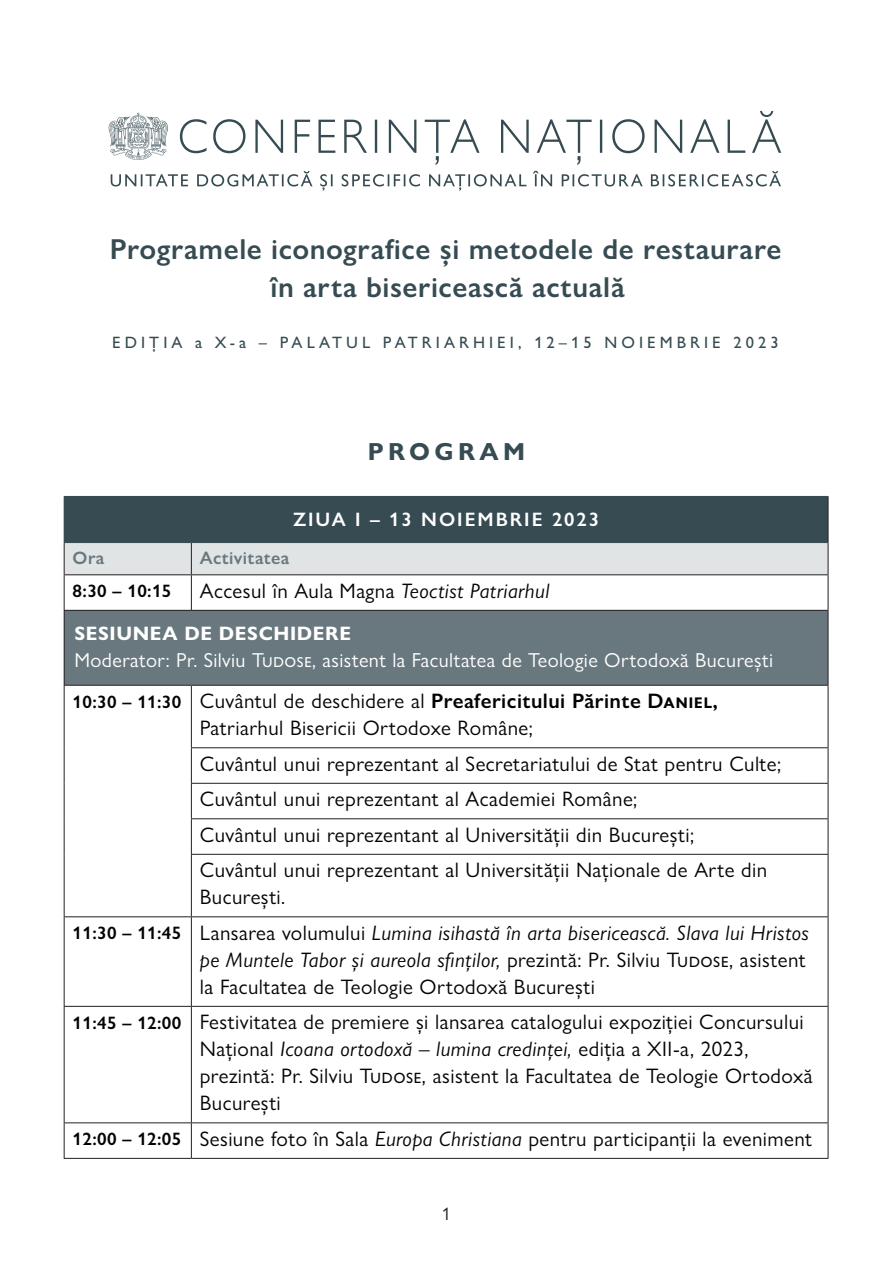
<style>
.page{position:relative;width:893px;height:1263px;background:#fff}
.page>*{position:absolute;margin:0;border:0;box-sizing:border-box;transform-origin:0 0}
.t1{font:600 28.95px "Gill Sans Nova";letter-spacing:.02em;color:#364b52}
.t2{font:700 24.75px "Gill Sans Nova";letter-spacing:.175em;color:#364b52}
.t3{font:21px/27px "Gill Sans Nova";letter-spacing:.02em;color:#020304}
.text_alb_celula_inversata{font:20.25px "Gill Sans Nova";letter-spacing:.02em;color:#fff}
.celula_zi{font:600 19.5px "Gill Sans Nova";letter-spacing:.1em;color:#fff}
.text_alb_celula_inversata-2{font:700 19.5px "Gill Sans Nova";letter-spacing:.03em;color:#fff}
.ore{font:600 18px "Gill Sans Nova";letter-spacing:.02em;color:#020304}
.header_celula{font:600 18px "Gill Sans Nova";letter-spacing:.02em;color:#69787e}
.t4{font:18px "Gill Sans Nova";color:#231f20}
.t5{font:500 16.5px "Gill Sans Nova";letter-spacing:.245em;color:#364b52}
.s1{font-style:italic}
.s2{font-weight:600}
</style>
<div class="page">
<div style="left:64px;top:496px;width:764px;height:46px;background:#364b52"></div>
<div style="left:65px;top:543px;width:763px;height:31px;background:#e1e4e5"></div>
<svg style="left:192px;top:575px;width:636px;height:583px"></svg>
<div style="left:64px;top:610px;width:764px;height:75px;background:#69787e"></div>
<hr style="left:191px;top:747px;width:637px;height:1px;background:#231f20">
<hr style="left:191px;top:854px;width:637px;height:1px;background:#231f20">
<hr style="left:191px;top:916px;width:637px;height:1px;background:#231f20">
<hr style="left:191px;top:1006px;width:637px;height:1px;background:#231f20">
<hr style="left:191px;top:1122px;width:637px;height:1px;background:#231f20">
<hr style="left:64px;top:917px;width:1px;height:89px;background:#231f20">
<hr style="left:64px;top:1123px;width:1px;height:35px;background:#231f20">
<hr style="left:828px;top:686px;width:1px;height:61px;background:#231f20">
<hr style="left:828px;top:748px;width:1px;height:35px;background:#231f20">
<hr style="left:828px;top:819px;width:1px;height:35px;background:#231f20">
<hr style="left:828px;top:855px;width:1px;height:61px;background:#231f20">
<hr style="left:191px;top:917px;width:1px;height:89px;background:#231f20">
<hr style="left:828px;top:917px;width:1px;height:89px;background:#231f20">
<hr style="left:828px;top:1007px;width:1px;height:115px;background:#231f20">
<hr style="left:191px;top:1123px;width:1px;height:35px;background:#231f20">
<hr style="left:828px;top:1123px;width:1px;height:35px;background:#231f20">
<hr style="left:828px;top:497px;width:1px;height:45px;background:#231f20">
<hr style="left:64px;top:1006px;width:127px;height:1px;background:#231f20">
<hr style="left:64px;top:1007px;width:1px;height:115px;background:#231f20">
<hr style="left:191px;top:1007px;width:1px;height:115px;background:#231f20">
<hr style="left:64px;top:1122px;width:127px;height:1px;background:#231f20">
<hr style="left:64px;top:686px;width:1px;height:62px;background:#231f20">
<hr style="left:191px;top:686px;width:1px;height:61px;background:#231f20">
<hr style="left:64px;top:748px;width:1px;height:35px;background:#231f20">
<hr style="left:191px;top:748px;width:1px;height:35px;background:#231f20">
<hr style="left:64px;top:783px;width:1px;height:36px;background:#231f20">
<hr style="left:64px;top:819px;width:1px;height:35px;background:#231f20">
<hr style="left:191px;top:819px;width:1px;height:35px;background:#231f20">
<hr style="left:64px;top:854px;width:1px;height:62px;background:#231f20">
<hr style="left:191px;top:855px;width:1px;height:61px;background:#231f20">
<hr style="left:64px;top:916px;width:127px;height:1px;background:#231f20">
<hr style="left:191px;top:783px;width:637px;height:1px;background:#231f20">
<hr style="left:191px;top:784px;width:1px;height:34px;background:#231f20">
<hr style="left:828px;top:784px;width:1px;height:34px;background:#231f20">
<hr style="left:191px;top:818px;width:637px;height:1px;background:#231f20">
<hr style="left:64px;top:611px;width:1px;height:74px;background:#231f20">
<hr style="left:828px;top:611px;width:1px;height:74px;background:#231f20">
<hr style="left:64px;top:685px;width:127px;height:1px;background:#231f20">
<hr style="left:191px;top:685px;width:637px;height:1px;background:#231f20">
<hr style="left:828px;top:575px;width:1px;height:35px;background:#231f20">
<hr style="left:191px;top:610px;width:637px;height:1px;background:#231f20">
<hr style="left:64px;top:575px;width:1px;height:35px;background:#231f20">
<hr style="left:191px;top:575px;width:1px;height:35px;background:#231f20">
<hr style="left:64px;top:610px;width:127px;height:1px;background:#231f20">
<hr style="left:191px;top:542px;width:637px;height:1px;background:#364b52">
<hr style="left:828px;top:542px;width:1px;height:32px;background:#231f20">
<hr style="left:191px;top:574px;width:637px;height:1px;background:#231f20">
<hr style="left:191px;top:1158px;width:637px;height:1px;background:#231f20">
<hr style="left:64px;top:542px;width:127px;height:1px;background:#364b52">
<hr style="left:64px;top:543px;width:1px;height:31px;background:#231f20">
<hr style="left:191px;top:543px;width:1px;height:31px;background:#231f20">
<hr style="left:64px;top:574px;width:127px;height:1px;background:#231f20">
<hr style="left:64px;top:1158px;width:127px;height:1px;background:#231f20">
<svg style="left:111px;top:171px;width:670px;height:20px"></svg>
<svg style="left:180px;top:111px;width:601px;height:54px"></svg>
<svg style="left:109px;top:113px;width:59px;height:47px"></svg>
<p class="t1" style="left:110px;top:232px;width:673px">Programele iconografice și metodele de restaurare</p>
<p class="t1" style="left:270px;top:269px;width:356px">în arta bisericească actuală</p>
<p class="t5" style="left:112px;top:332px;width:668px">EDIȚIA a X-a – PALATUL PATRIARHIEI, 12–15 NOIEMBRIE 2023</p>
<p class="t2" style="left:368px;top:436px;width:159px">PROGRAM</p>
<p class="celula_zi" style="left:293px;top:507px;width:308px">ZIUA I – 13 NOIEMBRIE 2023</p>
<p class="header_celula" style="left:73px;top:547px;width:33px">Ora</p>
<p class="header_celula" style="left:200px;top:547px;width:91px">Activitatea</p>
<p class="ore" style="left:73px;top:580px;width:100px">8:30 – 10:15</p>
<p class="t3" style="left:200px;top:577px;width:351px">Accesul în Aula Magna <span class="s1">Teoctist Patriarhul</span></p>
<p class="text_alb_celula_inversata-2" style="left:74px;top:621px;width:278px">SESIUNEA DE DESCHIDERE</p>
<p class="text_alb_celula_inversata" style="left:74px;top:648px;width:700px">Moderator: Pr. Silviu Tudose, asistent la Facultatea de Teologie Ortodoxă București</p>
<p class="ore" style="left:73px;top:690px;width:110px">10:30 – 11:30</p>
<p class="t3" style="left:200px;top:687px;width:520px">Cuvântul de deschidere al <span class="s2">Preafericitului Părinte Daniel,<br></span>Patriarhul Bisericii Ortodoxe Române;</p>
<p class="t3" style="left:200px;top:750px;width:583px">Cuvântul unui reprezentant al Secretariatului de Stat pentru Culte;</p>
<p class="t3" style="left:200px;top:785px;width:439px">Cuvântul unui reprezentant al Academiei Române;</p>
<p class="t3" style="left:200px;top:821px;width:496px">Cuvântul unui reprezentant al Universității din București;</p>
<p class="t3" style="left:200px;top:856px;width:569px">Cuvântul unui reprezentant al Universității Naționale de Arte din<br>București.</p>
<p class="ore" style="left:73px;top:922px;width:110px">11:30 – 11:45</p>
<p class="t3" style="left:200px;top:919px;width:611px">Lansarea volumului <span class="s1">Lumina isihastă în arta bisericească. Slava lui Hristos pe Muntele Tabor și aureola sfinților,</span> prezintă: Pr. Silviu Tudose, asistent la Facultatea de Teologie Ortodoxă București</p>
<p class="ore" style="left:73px;top:1011px;width:110px">11:45 – 12:00</p>
<p class="t3" style="left:200px;top:1008px;width:614px">Festivitatea de premiere și lansarea catalogului expoziției Concursului Național <span class="s1">Icoana ortodoxă – lumina credinței,</span> ediția a XII-a, 2023, prezintă: Pr. Silviu Tudose, asistent la Facultatea de Teologie Ortodoxă București</p>
<p class="ore" style="left:73px;top:1128px;width:110px">12:00 – 12:05</p>
<p class="t3" style="left:200px;top:1125px;width:614px">Sesiune foto în Sala <span class="s1">Europa Christiana</span> pentru participanții la eveniment</p>
<p class="t4" style="left:442px;top:1203px;width:10px">1</p>
</div>
